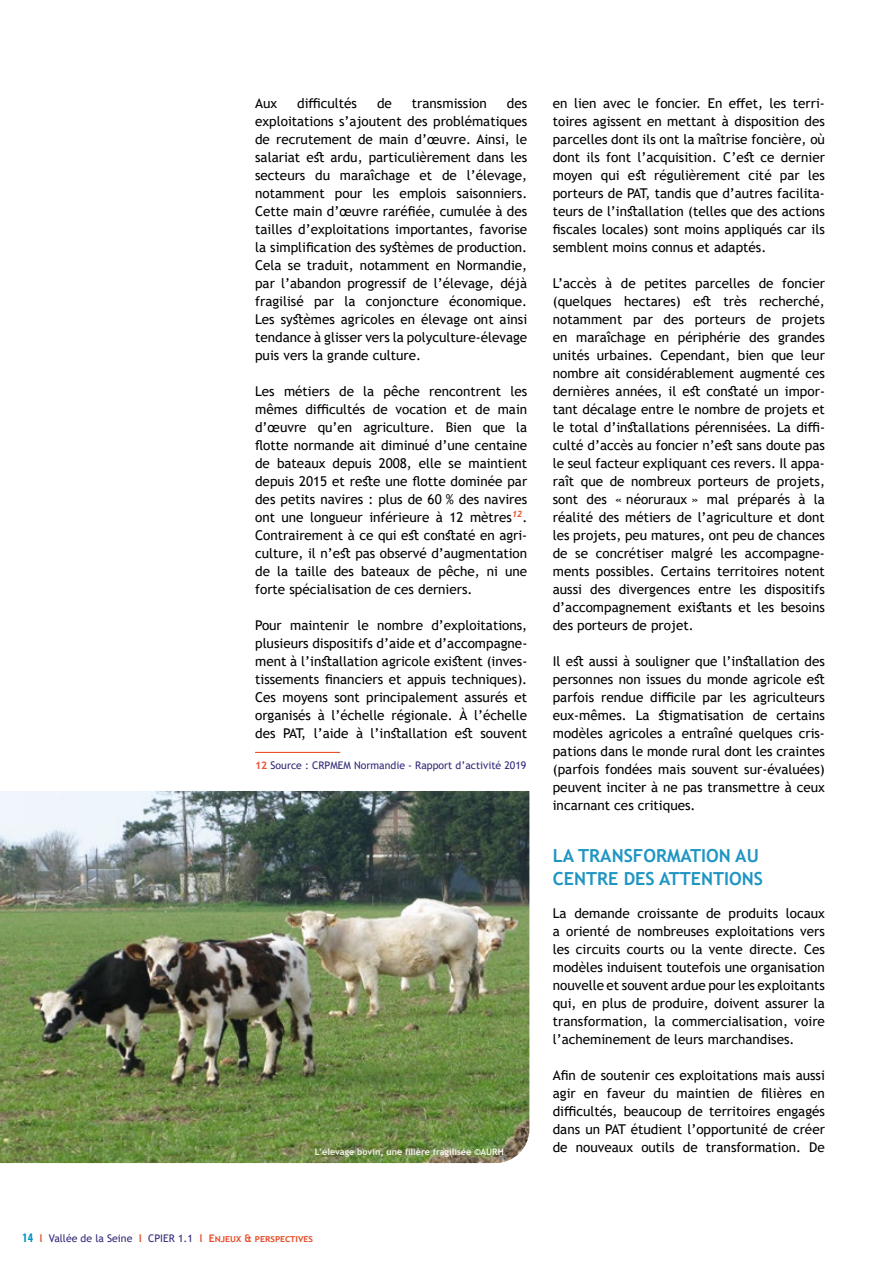
<style>
.page{position:relative;width:893px;height:1263px;background:#fff}
.page>*{position:absolute;margin:0;border:0;box-sizing:border-box;transform-origin:0 0}
.t1{font:700 18px/22.5px "Trebuchet MS";color:#1f95c2}
.t2{font:13.5px/18px "Trebuchet MS";color:#000;text-align:justify}
.t3{font:10.5px "Trebuchet MS";color:#302978}
.t4{font:700 9px "Trebuchet MS";color:#fff}
.s1{font-weight:700;color:#e94f2d}
.s2{font-family:"Oswald";font-weight:600;color:#0094c1}
</style>
<div class="page">
<hr style="left:255px;top:752px;width:85px;height:1px;background:#e94f2d">
<img style="left:0;top:791px;width:529px;height:372px">
<p class="t2" style="left:255px;top:94px;width:24px">Aux</p>
<p class="t2" style="left:297px;top:94px;width:61px">difficultés</p>
<p class="t2" style="left:377px;top:94px;width:16px">de</p>
<p class="t2" style="left:412px;top:94px;width:76px">transmission</p>
<p class="t2" style="left:255px;top:94px;width:274px;text-indent:252px">des exploitations s’ajoutent des problématiques de recrutement de main d’œuvre. Ainsi, le salariat est ardu, particulièrement dans les secteurs du maraîchage et de l’élevage, notamment pour les emplois saisonniers.<br>Cette main d’œuvre raréfiée, cumulée à des tailles d’exploitations importantes, favorise la simplification des systèmes de production.<br>Cela se traduit, notamment en Normandie, par l’abandon progressif de l’élevage, déjà fragilisé par la conjoncture économique.<br>Les systèmes agricoles en élevage ont ainsi tendance à glisser vers la polyculture-élevage puis vers la grande culture.</p>
<p class="t2" style="left:255px;top:382px;width:274px">Les métiers de la pêche rencontrent les mêmes difficultés de vocation et de main d’œuvre qu’en agriculture. Bien que la flotte normande ait diminué d’une centaine de bateaux depuis 2008, elle se maintient depuis 2015 et reste une flotte dominée par des petits navires : plus de 60 % des navires ont une longueur inférieure à 12 mètres<sup>12</sup>.<br>Contrairement à ce qui est constaté en agri&shy;culture, il n’est pas observé d’augmentation de la taille des bateaux de pêche, ni une forte spécialisation de ces derniers.</p>
<p class="t2" style="left:255px;top:616px;width:274px">Pour maintenir le nombre d’exploitations, plusieurs dispositifs d’aide et d’accompagne&shy;ment à l’installation agricole existent (inves&shy;tissements financiers et appuis techniques).<br>Ces moyens sont principalement assurés et organisés à l’échelle régionale. À l’échelle des PAT, l’aide à l’installation est souvent</p>
<p class="t3" style="left:255px;top:759px;width:273px"><span class="s1">12</span> Source : CRPMEM Normandie - Rapport d’activité 2019</p>
<p class="t4" style="left:314px;top:1146px;width:191px">L’élevage bovin, une filière fragilisée ©AURH</p>
<p class="t2" style="left:553px;top:94px;width:274px">en lien avec le foncier. En effet, les terri&shy;toires agissent en mettant à disposition des parcelles dont ils ont la maîtrise foncière, où dont ils font l’acquisition. C’est ce dernier moyen qui est régulièrement cité par les porteurs de PAT, tandis que d’autres facilita&shy;teurs de l’installation (telles que des actions fiscales locales) sont moins appliqués car ils semblent moins connus et adaptés.</p>
<p class="t2" style="left:553px;top:274px;width:274px">L’accès à de petites parcelles de foncier (quelques hectares) est très recherché, notamment par des porteurs de projets en maraîchage en périphérie des grandes unités urbaines. Cependant, bien que leur nombre ait considérablement augmenté ces dernières années, il est constaté un impor&shy;tant décalage entre le nombre de projets et le total d’installations pérennisées. La diffi&shy;culté d’accès au foncier n’est sans doute pas le seul facteur expliquant ces revers. Il appa&shy;raît que de nombreux porteurs de projets, sont des « néoruraux » mal préparés à la réalité des métiers de l’agriculture et dont les projets, peu matures, ont peu de chances de se concrétiser malgré les accompagne&shy;ments possibles. Certains territoires notent aussi des divergences entre les dispositifs d’accompagnement existants et les besoins des porteurs de projet.</p>
<p class="t2" style="left:553px;top:652px;width:274px">Il est aussi à souligner que l’installation des personnes non issues du monde agricole est parfois rendue difficile par les agriculteurs eux-mêmes. La stigmatisation de certains modèles agricoles a entraîné quelques cris&shy;pations dans le monde rural dont les craintes (parfois fondées mais souvent sur-évaluées) peuvent inciter à ne pas transmettre à ceux incarnant ces critiques.</p>
<h1 class="t1" style="left:553px;top:845px;width:212px">LA TRANSFORMATION AU<br>CENTRE DES ATTENTIONS</h1>
<p class="t2" style="left:553px;top:904px;width:274px">La demande croissante de produits locaux a orienté de nombreuses exploitations vers les circuits courts ou la vente directe. Ces modèles induisent toutefois une organisation nouvelle et souvent ardue pour les exploitants qui, en plus de produire, doivent assurer la transformation, la commercialisation, voire l’acheminement de leurs marchandises.</p>
<p class="t2" style="left:553px;top:1066px;width:274px">Afin de soutenir ces exploitations mais aussi agir en faveur du maintien de filières en difficultés, beaucoup de territoires engagés dans un PAT étudient l’opportunité de créer de nouveaux outils de transformation. De</p>
<p class="t3" style="left:22px;top:1231px;width:292px"><span class="s2">14</span> <span class="s1">l</span> Vallée de la Seine <span class="s1">l</span> CPIER 1.1 <span class="s1">l Enjeux &amp; perspectives</span></p>
</div>
